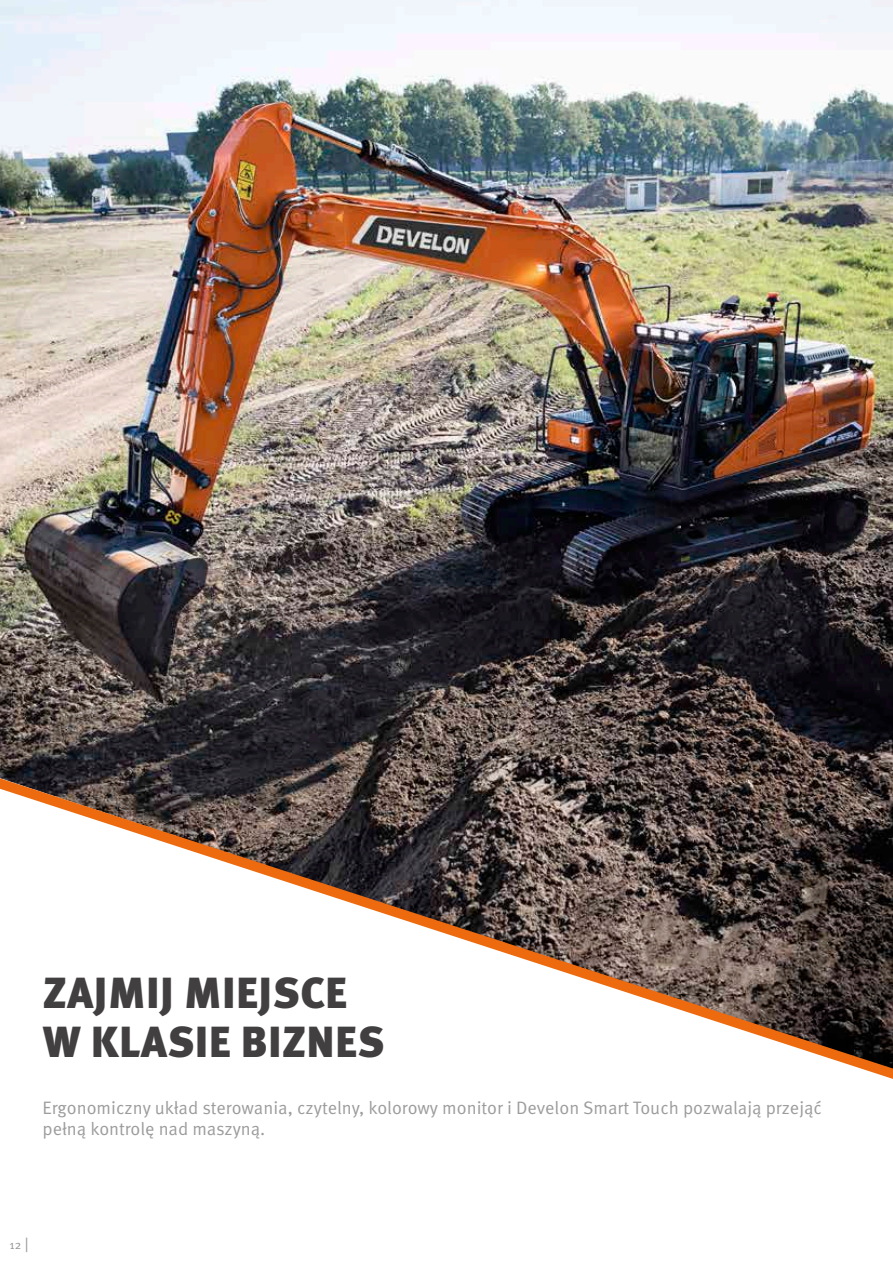
<style>
.page{position:relative;width:893px;height:1263px;background:#fff}
.page>*{position:absolute;margin:0;border:0;box-sizing:border-box;transform-origin:0 0}
.t1{font:900 43.5px/49.5px "Meta Pro";letter-spacing:.01em;color:#423f41}
.t2{font:18px/21.6px "Meta Pro Norm";color:#9c9c9c}
.t3{font:12px "Meta Pro Norm";color:#979296}
.s1{font-size:15px}
</style>
<div class="page">
<img style="left:0;top:0;width:893px;height:778px">
<svg style="left:0;top:778px;width:893px;height:301px"></svg>
<h1 class="t1" style="left:43px;top:966px;width:343px">ZAJMIJ MIEJSCE<br>W KLASIE BIZNES</h1>
<p class="t2" style="left:43px;top:1095px;width:781px">Ergonomiczny układ sterowania, czytelny, kolorowy monitor i Develon Smart Touch pozwalają przejąć pełną kontrolę nad maszyną.</p>
<p class="t3" style="left:10px;top:1235px;width:21px">12 <span class="s1">|</span></p>
</div>
